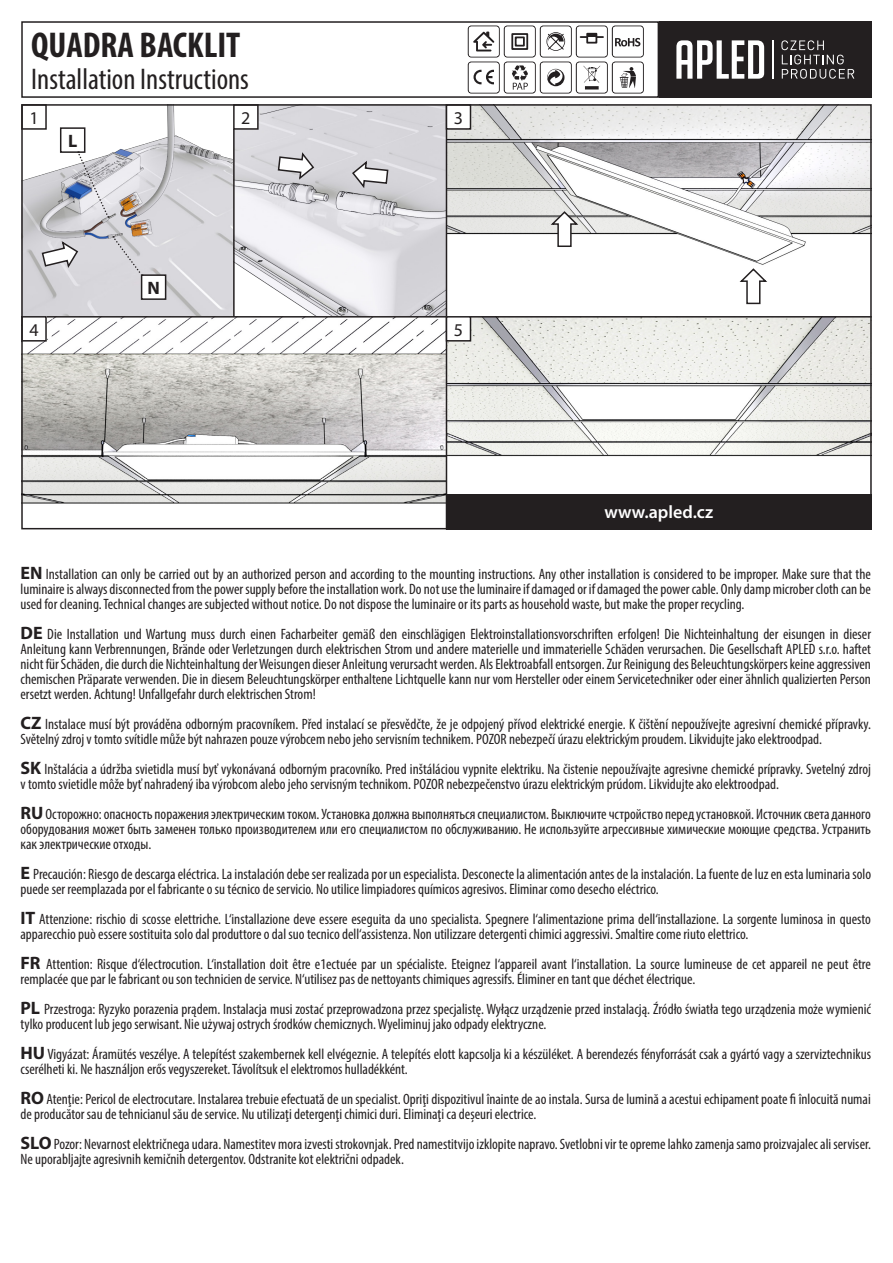
<style>
.page{position:relative;width:893px;height:1263px;background:#fff}
.page>*{position:absolute;margin:0;border:0;box-sizing:border-box;transform-origin:0 0}
.t1{font:700 condensed 36px "Myriad Pro";color:#231f20}
.t2{font:condensed 30px "Myriad Pro";color:#231f20}
.t3{font:600 18px "Myriad Pro";color:#fff}
.t4{font:18px "Myriad Pro";color:#231f20}
.t5{font:700 18px "Myriad Pro";color:#231f20}
.t6{font:condensed 15px/15px "Myriad Pro";color:#231f20}
.s1{font-weight:700;font-stretch:normal;font-size:18px}
</style>
<div class="page">
<img style="left:24px;top:107px;width:845px;height:209px">
<img style="left:24px;top:318px;width:422px;height:207px">
<img style="left:447px;top:318px;width:422px;height:176px">
<hr style="left:233px;top:104px;width:2px;height:213px;background:#231f20">
<hr style="left:446px;top:104px;width:1px;height:425px;background:#231f20">
<hr style="left:21px;top:316px;width:851px;height:2px;background:#231f20">
<div style="left:22px;top:105px;width:24px;height:24px;background:#fff"></div>
<div style="left:21px;top:104px;width:26px;height:26px;border:2px solid #231f20"></div>
<div style="left:22px;top:317px;width:24px;height:24px;background:#fff"></div>
<div style="left:21px;top:316px;width:26px;height:26px;border:2px solid #231f20"></div>
<div style="left:234px;top:105px;width:24px;height:24px;background:#fff"></div>
<div style="left:233px;top:104px;width:26px;height:26px;border:2px solid #231f20"></div>
<div style="left:446px;top:105px;width:24px;height:24px;background:#fff"></div>
<div style="left:446px;top:104px;width:25px;height:26px;border:2px solid #231f20"></div>
<div style="left:446px;top:317px;width:24px;height:24px;background:#fff"></div>
<div style="left:446px;top:316px;width:25px;height:26px;border:2px solid #231f20"></div>
<svg style="left:41px;top:241px;width:38px;height:29px"></svg>
<svg style="left:739px;top:267px;width:30px;height:38px"></svg>
<svg style="left:550px;top:210px;width:30px;height:38px"></svg>
<div style="left:446px;top:494px;width:426px;height:35px;background:#231f20"></div>
<div style="left:659px;top:21px;width:213px;height:77px;background:#231f20"></div>
<div style="left:21px;top:21px;width:638px;height:77px;border:2px solid #231f20"></div>
<svg style="left:277px;top:152px;width:38px;height:29px"></svg>
<svg style="left:351px;top:159px;width:38px;height:29px"></svg>
<div style="left:61px;top:128px;width:24px;height:24px;background:#fff"></div>
<div style="left:60px;top:127px;width:25px;height:26px;border:2px solid #231f20"></div>
<div style="left:142px;top:275px;width:24px;height:24px;background:#fff"></div>
<div style="left:141px;top:274px;width:25px;height:26px;border:2px solid #231f20"></div>
<svg style="left:113px;top:236px;width:30px;height:40px"></svg>
<svg style="left:77px;top:151px;width:32px;height:67px;background:#c8cad4"></svg>
<svg style="left:781px;top:40px;width:73px;height:39px"></svg>
<svg style="left:676px;top:40px;width:88px;height:39px"></svg>
<hr style="left:772px;top:40px;width:2px;height:39px;background:#fff">
<svg style="left:468px;top:26px;width:176px;height:68px"></svg>
<div style="left:21px;top:104px;width:851px;height:425px;border:2px solid #231f20"></div>
<p class="t1" style="left:31px;top:23px;width:211px">QUADRA BACKLIT</p>
<p class="t2" style="left:31px;top:61px;width:219px">Installation Instructions</p>
<p class="t4" style="left:29px;top:107px;width:11px">1</p>
<p class="t5" style="left:68px;top:129px;width:11px">L</p>
<p class="t4" style="left:29px;top:318px;width:11px">4</p>
<p class="t5" style="left:147px;top:276px;width:14px">N</p>
<p class="t4" style="left:241px;top:107px;width:11px">2</p>
<p class="t4" style="left:454px;top:107px;width:11px">3</p>
<p class="t4" style="left:454px;top:318px;width:11px">5</p>
<p class="t3" style="left:604px;top:501px;width:110px">www.apled.cz</p>
<p class="t6" style="left:21px;top:566px;width:852px;text-align:justify"><span class="s1">EN</span> Installation can only be carried out by an authorized person and according to the mounting instructions. Any other installation is considered to be improper. Make sure that the luminaire is always disconnected from the power supply before the installation work. Do not use the luminaire if damaged or if damaged the power cable. Only damp microber cloth can be used for cleaning. Technical changes are subjected without notice. Do not dispose the luminaire or its parts as household waste, but make the proper recycling.</p>
<p class="t6" style="left:21px;top:626px;width:852px;text-align:justify"><span class="s1">DE</span> Die Installation und Wartung muss durch einen Facharbeiter gemäß den einschlägigen Elektroinstallationsvorschriften erfolgen! Die Nichteinhaltung der eisungen in dieser Anleitung kann Verbrennungen, Brände oder Verletzungen durch elektrischen Strom und andere materielle und immaterielle Schäden verursachen. Die Gesellschaft APLED s.r.o. haftet nicht für Schäden, die durch die Nichteinhaltung der Weisungen dieser Anleitung verursacht werden. Als Elektroabfall entsorgen. Zur Reinigung des Beleuchtungskörpers keine aggressiven chemischen Präparate verwenden. Die in diesem Beleuchtungskörper enthaltene Lichtquelle kann nur vom Hersteller oder einem Servicetechniker oder einer ähnlich qualizierten Person ersetzt werden. Achtung! Unfallgefahr durch elektrischen Strom!</p>
<p class="t6" style="left:21px;top:716px;width:852px"><span class="s1">CZ</span> Instalace musí být prováděna odborným pracovníkem. Před instalací se přesvědčte, že je odpojený přívod elektrické energie. K čištění nepoužívejte agresivní chemické přípravky.<br>Světelný zdroj v tomto svítidle může být nahrazen pouze výrobcem nebo jeho servisním technikem. POZOR nebezpečí úrazu elektrickým proudem. Likvidujte jako elektroodpad.</p>
<p class="t6" style="left:21px;top:761px;width:852px"><span class="s1">SK</span> Inštalácia a údržba svietidla musí byť vykonávaná odborným pracovníko. Pred inštáláciou vypnite elektriku. Na čistenie nepoužívajte agresivne chemické prípravky. Svetelný zdroj v tomto svietidle môže byť nahradený iba výrobcom alebo jeho servisným technikom. POZOR nebezpečenstvo úrazu elektrickým prúdom. Likvidujte ako elektroodpad.</p>
<p class="t6" style="left:21px;top:806px;width:852px;text-align:justify"><span class="s1">RU</span> Осторожно: опасность поражения электрическим током. Установка должна выполняться специалистом. Выключите чстройство перед установкой. Источник света данного оборудования может быть заменен только производителем или его специалистом по обслуживанию. Не используйте агрессивные химические моющие средства. Устранить как электрические отходы.</p>
<p class="t6" style="left:21px;top:866px;width:852px"><span class="s1">E</span> Precaución: Riesgo de descarga eléctrica. La instalación debe ser realizada por un especialista. Desconecte la alimentación antes de la instalación. La fuente de luz en esta luminaria solo puede ser reemplazada por el fabricante o su técnico de servicio. No utilice limpiadores químicos agresivos. Eliminar como desecho eléctrico.</p>
<p class="t6" style="left:21px;top:911px;width:852px"><span class="s1">IT</span> Attenzione: rischio di scosse elettriche. L‘installazione deve essere eseguita da uno specialista. Spegnere l‘alimentazione prima dell‘installazione. La sorgente luminosa in questo apparecchio può essere sostituita solo dal produttore o dal suo tecnico dell‘assistenza. Non utilizzare detergenti chimici aggressivi. Smaltire come riuto elettrico.</p>
<p class="t6" style="left:21px;top:956px;width:852px"><span class="s1">FR</span> Attention: Risque d‘électrocution. L‘installation doit être e1ectuée par un spécialiste. Eteignez l‘appareil avant l‘installation. La source lumineuse de cet appareil ne peut être remplacée que par le fabricant ou son technicien de service. N‘utilisez pas de nettoyants chimiques agressifs. Éliminer en tant que déchet électrique.</p>
<p class="t6" style="left:21px;top:1001px;width:852px"><span class="s1">PL</span> Przestroga: Ryzyko porazenia prądem. Instalacja musi zostać przeprowadzona przez specjalistę. Wyłącz urządzenie przed instalacją. Źródło światła tego urządzenia może wymienić tylko producent lub jego serwisant. Nie używaj ostrych środków chemicznych. Wyeliminuj jako odpady elektryczne.</p>
<p class="t6" style="left:21px;top:1046px;width:852px"><span class="s1">HU</span> Vigyázat: Áramütés veszélye. A telepítést szakembernek kell elvégeznie. A telepítés elott kapcsolja ki a készüléket. A berendezés fényforrását csak a gyártó vagy a szerviztechnikus cserélheti ki. Ne használjon erős vegyszereket. Távolítsuk el elektromos hulladékként.</p>
<p class="t6" style="left:21px;top:1091px;width:852px"><span class="s1">RO</span> Atenţie: Pericol de electrocutare. Instalarea trebuie efectuată de un specialist. Opriţi dispozitivul înainte de ao instala. Sursa de lumină a acestui echipament poate fi înlocuită numai de producător sau de tehnicianul său de service. Nu utilizaţi detergenţi chimici duri. Eliminaţi ca deșeuri electrice.</p>
<p class="t6" style="left:21px;top:1136px;width:852px"><span class="s1">SLO</span> Pozor: Nevarnost električnega udara. Namestitev mora izvesti strokovnjak. Pred namestitvijo izklopite napravo. Svetlobni vir te opreme lahko zamenja samo proizvajalec ali serviser.<br>Ne uporabljajte agresivnih kemičnih detergentov. Odstranite kot električni odpadek.</p>
</div>
